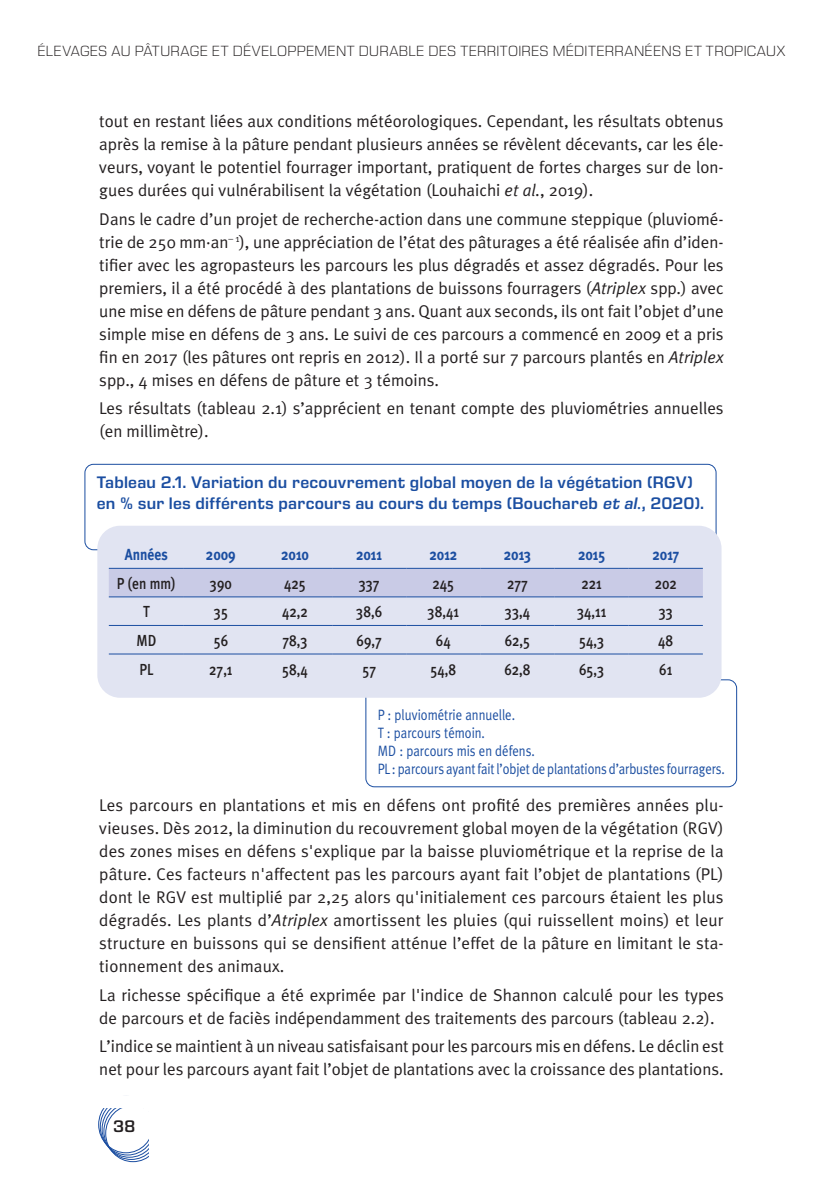
<style>
.page{position:relative;width:823px;height:1191px;background:#fff}
.page>*{position:absolute;margin:0;border:0;box-sizing:border-box;transform-origin:0 0}
.t1{font:17px/23px "Meta Plus Normal";color:#231f20;text-align:justify}
.quae-titre-tableau{font:600 17px/21px "Eurostile Next LT Pro";letter-spacing:.015em;color:#1b4ea1}
.t2{font:600 17px "Eurostile Next LT Pro";color:#231f20}
.quae-texte-tab{font:500 16px "Meta Plus";color:#231f20;scale:.85 1}
.quae-tetiere{font:700 16px "Meta Plus";color:#1b4ea1;scale:.85 1}
.quae-note-tableau{font:15px "Meta Plus Normal";letter-spacing:-.01em;color:#1b4ea1;scale:.85 1}
.t3{font:300 15px "Eurostile Next LT Pro";letter-spacing:.02em;color:#231f20}
.s1{font-style:italic}
.s2{font-family:"Meta Plus Normal";font-weight:400;font-style:italic}
</style>
<div class="page">
<div style="left:365px;top:679px;width:371px;height:108px;border:1px solid #1b4ea1;border-radius:9px"></div>
<div style="left:84px;top:464px;width:632px;height:86px;border:1px solid #1b4ea1;border-radius:9px"></div>
<div style="left:97px;top:526px;width:624px;height:172px;background:#e1e4f2;border-radius:23px"></div>
<div style="left:109px;top:569px;width:593px;height:27px;background:#c9cbe6"></div>
<hr style="left:109px;top:568px;width:75px;height:1px;background:#1b4ea1">
<hr style="left:184px;top:568px;width:74px;height:1px;background:#1b4ea1">
<hr style="left:258px;top:568px;width:74px;height:1px;background:#1b4ea1">
<hr style="left:332px;top:568px;width:74px;height:1px;background:#1b4ea1">
<hr style="left:406px;top:568px;width:74px;height:1px;background:#1b4ea1">
<hr style="left:480px;top:568px;width:74px;height:1px;background:#1b4ea1">
<hr style="left:554px;top:568px;width:74px;height:1px;background:#1b4ea1">
<hr style="left:628px;top:568px;width:74px;height:1px;background:#1b4ea1">
<hr style="left:109px;top:596px;width:75px;height:1px;background:#1b4ea1">
<hr style="left:184px;top:596px;width:74px;height:1px;background:#1b4ea1">
<hr style="left:258px;top:596px;width:74px;height:1px;background:#1b4ea1">
<hr style="left:332px;top:596px;width:74px;height:1px;background:#1b4ea1">
<hr style="left:406px;top:596px;width:74px;height:1px;background:#1b4ea1">
<hr style="left:480px;top:596px;width:74px;height:1px;background:#1b4ea1">
<hr style="left:554px;top:596px;width:74px;height:1px;background:#1b4ea1">
<hr style="left:628px;top:596px;width:74px;height:1px;background:#1b4ea1">
<hr style="left:109px;top:625px;width:75px;height:1px;background:#1b4ea1">
<hr style="left:184px;top:625px;width:74px;height:1px;background:#1b4ea1">
<hr style="left:258px;top:625px;width:74px;height:1px;background:#1b4ea1">
<hr style="left:332px;top:625px;width:74px;height:1px;background:#1b4ea1">
<hr style="left:406px;top:625px;width:74px;height:1px;background:#1b4ea1">
<hr style="left:480px;top:625px;width:74px;height:1px;background:#1b4ea1">
<hr style="left:554px;top:625px;width:74px;height:1px;background:#1b4ea1">
<hr style="left:628px;top:625px;width:74px;height:1px;background:#1b4ea1">
<hr style="left:109px;top:653px;width:75px;height:1px;background:#1b4ea1">
<hr style="left:184px;top:653px;width:74px;height:1px;background:#1b4ea1">
<hr style="left:258px;top:653px;width:74px;height:1px;background:#1b4ea1">
<hr style="left:332px;top:653px;width:74px;height:1px;background:#1b4ea1">
<hr style="left:406px;top:653px;width:74px;height:1px;background:#1b4ea1">
<hr style="left:480px;top:653px;width:74px;height:1px;background:#1b4ea1">
<hr style="left:554px;top:653px;width:74px;height:1px;background:#1b4ea1">
<hr style="left:628px;top:653px;width:74px;height:1px;background:#1b4ea1">
<p class="t3" style="left:37px;top:43px;width:749px">ÉLEVAGES AU PÂTURAGE ET DÉVELOPPEMENT DURABLE DES TERRITOIRES MÉDITERRANÉENS ET TROPICAUX</p>
<p class="t1" style="left:99px;top:109px;width:625px">tout en restant liées aux conditions météorologiques. Cependant, les résultats obtenus après la remise à la pâture pendant plusieurs années se révèlent décevants, car les éle&shy;veurs, voyant le potentiel fourrager important, pratiquent de fortes charges sur de lon&shy;gues durées qui vulnérabilisent la végétation (Louhaichi <span class="s1">et al.</span>, 2019).</p>
<p class="t1" style="left:99px;top:207px;width:625px">Dans le cadre d’un projet de recherche-action dans une commune steppique (pluviomé&shy;trie de 250 mm∙an<sup>–</sup> <sup>1</sup>), une appréciation de l’état des pâturages a été réalisée afin d’iden&shy;tifier avec les agropasteurs les parcours les plus dégradés et assez dégradés. Pour les premiers, il a été procédé à des plantations de buissons fourragers (<span class="s1">Atriplex</span> spp.) avec une mise en défens de pâture pendant 3 ans. Quant aux seconds, ils ont fait l’objet d’une simple mise en défens de 3 ans. Le suivi de ces parcours a commencé en 2009 et a pris fin en 2017 (les pâtures ont repris en 2012). Il a porté sur 7 parcours plantés en <span class="s1">Atriplex </span>spp., 4 mises en défens de pâture et 3 témoins.</p>
<p class="t1" style="left:99px;top:397px;width:625px">Les résultats (tableau 2.1) s’apprécient en tenant compte des pluviométries annuelles (en millimètre).</p>
<p class="quae-titre-tableau" style="left:97px;top:472px;width:608px">Tableau 2.1. Variation du recouvrement global moyen de la végétation (RGV) en % sur les différents parcours au cours du temps (Bouchareb <span class="s1">et al</span><span class="s2">.</span>, 2020).</p>
<p class="quae-tetiere" style="left:125px;top:545px;width:52px">Années</p>
<p class="quae-tetiere" style="left:206px;top:545px;width:37px">2009</p>
<p class="quae-tetiere" style="left:281px;top:545px;width:34px">2010</p>
<p class="quae-tetiere" style="left:356px;top:545px;width:32px">2011</p>
<p class="quae-tetiere" style="left:429px;top:545px;width:34px">2012</p>
<p class="quae-tetiere" style="left:503px;top:545px;width:34px">2013</p>
<p class="quae-tetiere" style="left:577px;top:545px;width:33px">2015</p>
<p class="quae-tetiere" style="left:652px;top:545px;width:33px">2017</p>
<p class="quae-texte-tab" style="left:117px;top:574px;width:71px">P (en mm)</p>
<p class="quae-texte-tab" style="left:210px;top:574px;width:27px">390</p>
<p class="quae-texte-tab" style="left:284px;top:574px;width:27px">425</p>
<p class="quae-texte-tab" style="left:358px;top:574px;width:26px">337</p>
<p class="quae-texte-tab" style="left:432px;top:574px;width:27px">245</p>
<p class="quae-texte-tab" style="left:507px;top:574px;width:26px">277</p>
<p class="quae-texte-tab" style="left:581px;top:574px;width:25px">221</p>
<p class="quae-texte-tab" style="left:654px;top:574px;width:27px">202</p>
<p class="quae-texte-tab" style="left:143px;top:602px;width:10px">T</p>
<p class="quae-texte-tab" style="left:214px;top:602px;width:18px">35</p>
<p class="quae-texte-tab" style="left:282px;top:602px;width:32px">42,2</p>
<p class="quae-texte-tab" style="left:356px;top:602px;width:32px">38,6</p>
<p class="quae-texte-tab" style="left:427px;top:602px;width:39px">38,41</p>
<p class="quae-texte-tab" style="left:504px;top:602px;width:31px">33,4</p>
<p class="quae-texte-tab" style="left:576px;top:602px;width:36px">34,11</p>
<p class="quae-texte-tab" style="left:658px;top:602px;width:18px">33</p>
<p class="quae-texte-tab" style="left:136px;top:631px;width:25px">MD</p>
<p class="quae-texte-tab" style="left:213px;top:631px;width:18px">56</p>
<p class="quae-texte-tab" style="left:282px;top:631px;width:31px">78,3</p>
<p class="quae-texte-tab" style="left:356px;top:631px;width:31px">69,7</p>
<p class="quae-texte-tab" style="left:435px;top:631px;width:19px">64</p>
<p class="quae-texte-tab" style="left:504px;top:631px;width:31px">62,5</p>
<p class="quae-texte-tab" style="left:578px;top:631px;width:31px">54,3</p>
<p class="quae-texte-tab" style="left:657px;top:631px;width:19px">48</p>
<p class="quae-texte-tab" style="left:139px;top:659px;width:18px">PL</p>
<p class="quae-texte-tab" style="left:209px;top:659px;width:29px">27,1</p>
<p class="quae-texte-tab" style="left:282px;top:659px;width:32px">58,4</p>
<p class="quae-texte-tab" style="left:362px;top:659px;width:18px">57</p>
<p class="quae-texte-tab" style="left:430px;top:659px;width:32px">54,8</p>
<p class="quae-texte-tab" style="left:504px;top:659px;width:32px">62,8</p>
<p class="quae-texte-tab" style="left:578px;top:659px;width:31px">65,3</p>
<p class="quae-texte-tab" style="left:658px;top:659px;width:17px">61</p>
<p class="quae-note-tableau" style="left:377px;top:706px;width:163px">P : pluviométrie annuelle.</p>
<p class="quae-note-tableau" style="left:377px;top:724px;width:128px">T : parcours témoin.</p>
<p class="quae-note-tableau" style="left:377px;top:742px;width:186px">MD : parcours mis en défens.</p>
<p class="quae-note-tableau" style="left:377px;top:760px;width:410px">PL : parcours ayant fait l’objet de plantations d’arbustes fourragers.</p>
<p class="t1" style="left:99px;top:793px;width:625px">Les parcours en plantations et mis en défens ont profité des premières années plu&shy;vieuses. Dès 2012, la diminution du recouvrement global moyen de la végétation (RGV) des zones mises en défens s'explique par la baisse pluviométrique et la reprise de la pâture. Ces facteurs n'affectent pas les parcours ayant fait l’objet de plantations (PL) dont le RGV est multiplié par 2,25 alors qu'initialement ces parcours étaient les plus dégradés. Les plants d’<span class="s1">Atriplex</span> amortissent les pluies (qui ruissellent moins) et leur structure en buissons qui se densifient atténue l’effet de la pâture en limitant le sta&shy;tionnement des animaux.</p>
<p class="t1" style="left:99px;top:983px;width:625px">La richesse spécifique a été exprimée par l'indice de Shannon calculé pour les types de parcours et de faciès indépendamment des traitements des parcours (tableau 2.2).</p>
<p class="t1" style="left:99px;top:1034px;width:625px">L’indice se maintient à un niveau satisfaisant pour les parcours mis en défens. Le déclin est net pour les parcours ayant fait l’objet de plantations avec la croissance des plantations.</p>
<p class="t2" style="left:113px;top:1117px;width:23px">38</p>
</div>
